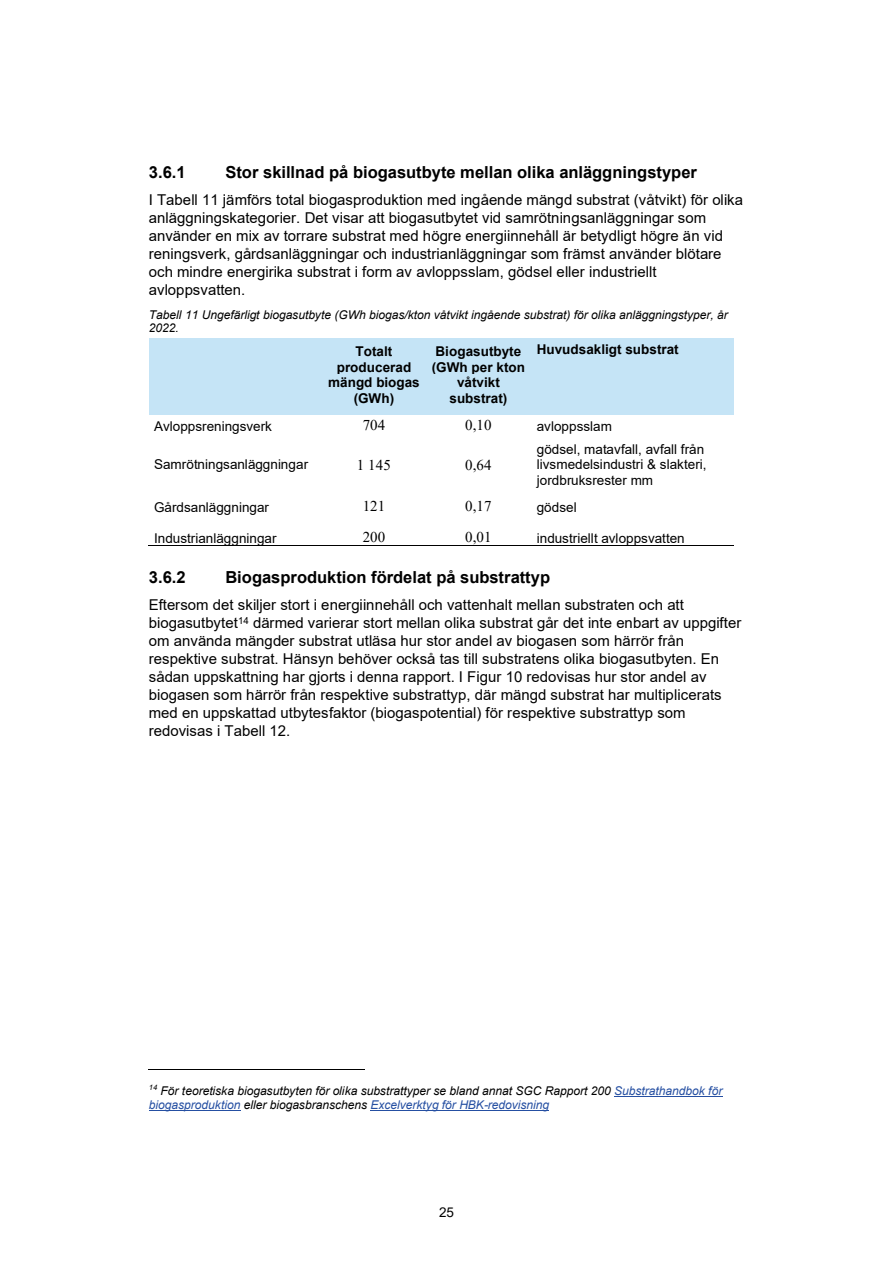
<style>
.page{position:relative;width:893px;height:1263px;background:#fff}
.page>*{position:absolute;margin:0;border:0;box-sizing:border-box;transform-origin:0 0}
.t1{font:700 16.5px "Arial";color:#000}
.t2{font:15px/18px "Arial";color:#000}
.t3{font:15px "Times New Roman";letter-spacing:.005em;color:#000}
.t4{font:13.5px/15.6px "Arial";letter-spacing:.005em;color:#000}
.t5{font:700 13.5px/15.5px "Arial";color:#000;text-align:center}
.t6{font:italic 12px/13.8px "Arial";letter-spacing:-.005em;color:#000}
.s1{color:#254fa2}
</style>
<div class="page">
<div style="left:149px;top:338px;width:174px;height:76px;background:#c5e4f6"></div>
<div style="left:323px;top:338px;width:102px;height:76px;background:#c5e4f6"></div>
<div style="left:425px;top:338px;width:107px;height:76px;background:#c5e4f6"></div>
<div style="left:532px;top:338px;width:202px;height:76px;background:#c5e4f6"></div>
<hr style="left:148px;top:546px;width:175px;height:1px;background:#000">
<hr style="left:322px;top:546px;width:103px;height:1px;background:#000">
<hr style="left:425px;top:546px;width:107px;height:1px;background:#000">
<hr style="left:531px;top:546px;width:203px;height:1px;background:#000">
<hr style="left:149px;top:1069px;width:216px;height:1px;background:#000">
<hr style="left:614px;top:1096px;width:108px;height:1px;background:#254fa2">
<hr style="left:149px;top:1110px;width:91px;height:1px;background:#254fa2">
<hr style="left:370px;top:1110px;width:179px;height:1px;background:#254fa2">
<h3 class="t1" style="left:149px;top:160px;width:38px">3.6.1</h3>
<h3 class="t1" style="left:225px;top:160px;width:473px">Stor skillnad på biogasutbyte mellan olika anläggningstyper</h3>
<p class="t2" style="left:149px;top:191px;width:596px">I Tabell 11 jämförs total biogasproduktion med ingående mängd substrat (våtvikt) för olika anläggningskategorier. Det visar att biogasutbytet vid samrötningsanläggningar som använder en mix av torrare substrat med högre energiinnehåll är betydligt högre än vid reningsverk, gårdsanläggningar och industrianläggningar som främst använder blötare och mindre energirika substrat i form av avloppsslam, gödsel eller industriellt avloppsvatten.</p>
<p class="t6" style="left:149px;top:308px;width:581px">Tabell 11 Ungefärligt biogasutbyte (GWh biogas/kton våtvikt ingående substrat) för olika anläggningstyper, år<br>2022.</p>
<p class="t5" style="left:328px;top:344px;width:93px">Totalt producerad mängd biogas (GWh)</p>
<p class="t5" style="left:432px;top:344px;width:95px">Biogasutbyte (GWh per kton våtvikt substrat)</p>
<p class="t5" style="left:537px;top:341px;width:144px">Huvudsakligt substrat</p>
<p class="t4" style="left:154px;top:418px;width:119px">Avloppsreningsverk</p>
<p class="t3" style="left:363px;top:415px;width:24px">704</p>
<p class="t3" style="left:465px;top:415px;width:28px">0,10</p>
<p class="t4" style="left:537px;top:418px;width:77px">avloppsslam</p>
<p class="t4" style="left:154px;top:457px;width:156px">Samrötningsanläggningar</p>
<p class="t3" style="left:357px;top:454px;width:35px">1 145</p>
<p class="t3" style="left:465px;top:454px;width:28px">0,64</p>
<p class="t4" style="left:537px;top:441px;width:171px">gödsel, matavfall, avfall från livsmedelsindustri &amp; slakteri, jordbruksrester mm</p>
<p class="t4" style="left:154px;top:499px;width:117px">Gårdsanläggningar</p>
<p class="t3" style="left:363px;top:496px;width:24px">121</p>
<p class="t3" style="left:465px;top:496px;width:28px">0,17</p>
<p class="t4" style="left:537px;top:499px;width:41px">gödsel</p>
<p class="t4" style="left:154px;top:530px;width:124px">Industrianläggningar</p>
<p class="t3" style="left:363px;top:527px;width:24px">200</p>
<p class="t3" style="left:465px;top:527px;width:28px">0,01</p>
<p class="t4" style="left:537px;top:530px;width:149px">industriellt avloppsvatten</p>
<h3 class="t1" style="left:149px;top:565px;width:38px">3.6.2</h3>
<h3 class="t1" style="left:225px;top:565px;width:326px">Biogasproduktion fördelat på substrattyp</h3>
<p class="t2" style="left:149px;top:596px;width:594px">Eftersom det skiljer stort i energiinnehåll och vattenhalt mellan substraten och att biogasutbytet<sup>14</sup> därmed varierar stort mellan olika substrat går det inte enbart av uppgifter om använda mängder substrat utläsa hur stor andel av biogasen som härrör från respektive substrat. Hänsyn behöver också tas till substratens olika biogasutbyten. En sådan uppskattning har gjorts i denna rapport. I Figur 10 redovisas hur stor andel av biogasen som härrör från respektive substrattyp, där mängd substrat har multiplicerats med en uppskattad utbytesfaktor (biogaspotential) för respektive substrattyp som redovisas i Tabell 12.</p>
<p class="t6" style="left:149px;top:1084px;width:575px"><sup>14</sup> För teoretiska biogasutbyten för olika substrattyper se bland annat SGC Rapport 200 <span class="s1">Substrathandbok för biogasproduktion</span> eller biogasbranschens <span class="s1">Excelverktyg för HBK-redovisning</span></p>
<p class="t4" style="left:439px;top:1205px;width:17px">25</p>
</div>
